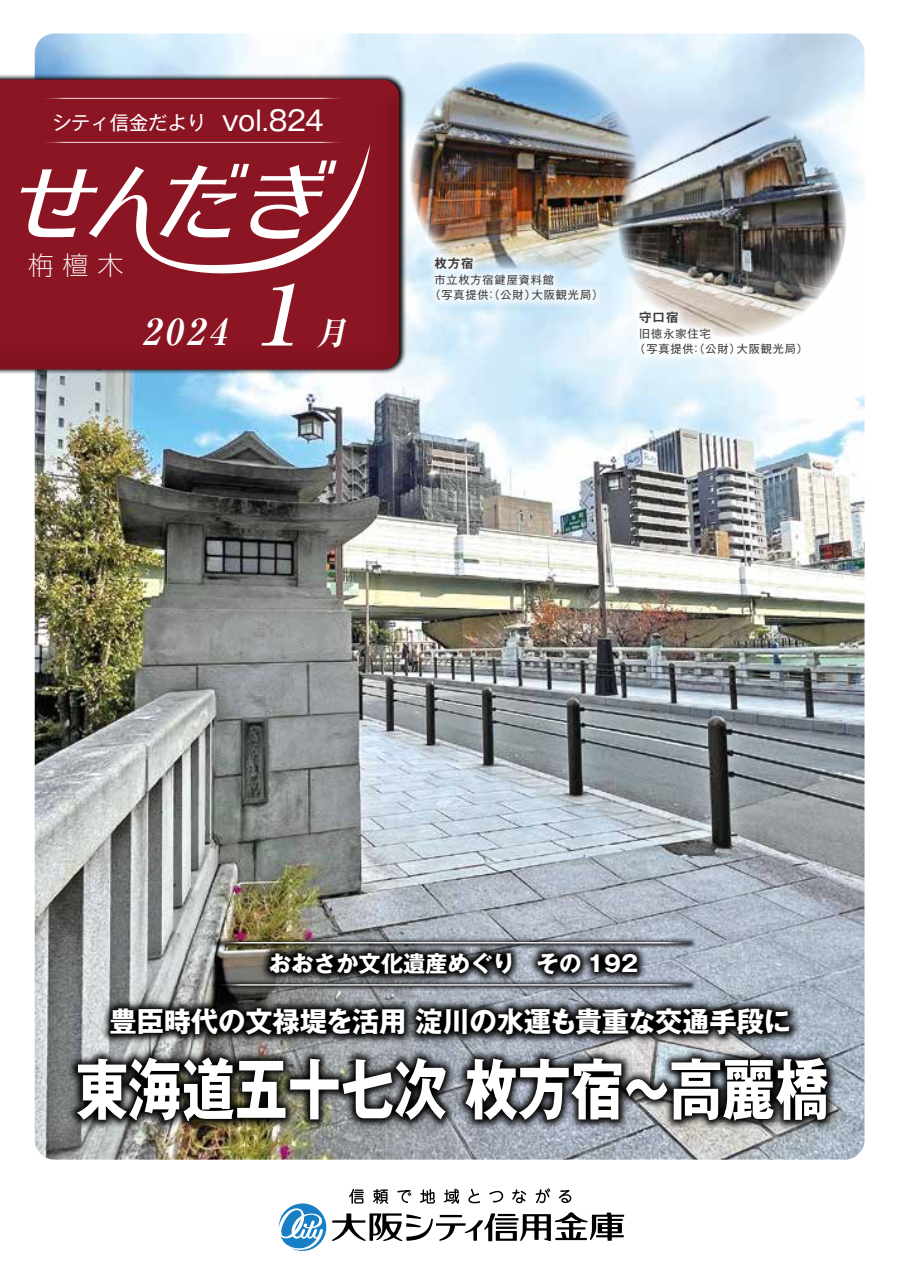
<style>
.page{position:relative;width:903px;height:1275px;background:#fff}
.page>*{position:absolute;margin:0;border:0;box-sizing:border-box;transform-origin:0 0}
.t1{font:italic 500 83.12px "Ryumin Pr 6 N";color:#fff}
.t2{font:700 66.33px "Gothic MB101 Pr 6 N";color:#fff;scale:.8 1}
.t3{font:italic 700 36.05px "Ryumin Pr 6 N";color:#fff}
.t4{font:italic 700 expanded 32.2px "Ryumin Pr 6 N";color:#fff}
.t5{font:700 27.82px "Gothic MB101 Pr 6 N";letter-spacing:-.005em;color:#fff}
.t6{font:27.3px "Gothic MB101 Pr 6 N";letter-spacing:-.02em;color:#fff}
.t7{font:300 expanded 26.07px "Shin Go Pr 6 N";color:#fff}
.t8{font:700 22.4px "Gothic MB101 Pr 6 N";color:#fff}
.t9{font:19.25px "Gothic MB101 Pr 6 N";color:#fff}
.t10{font:700 12.42px "Gothic MB101 Pr 6 N De";letter-spacing:.08em;color:#3e3a39}
.t11{font:11.2px/14.9px "Gothic MB101 Pr 6 N";letter-spacing:.08em;color:#3e3a39}
</style>
<div class="page">
<svg style="left:332px;top:1212px;width:292px;height:29px"></svg>
<svg style="left:279px;top:1203px;width:47px;height:48px"></svg>
<svg style="left:349px;top:1189px;width:15px;height:15px"></svg>
<svg style="left:373px;top:1189px;width:15px;height:15px"></svg>
<svg style="left:397px;top:1190px;width:14px;height:13px"></svg>
<svg style="left:420px;top:1189px;width:15px;height:14px"></svg>
<svg style="left:444px;top:1189px;width:15px;height:15px"></svg>
<svg style="left:468px;top:1189px;width:12px;height:14px"></svg>
<svg style="left:489px;top:1191px;width:14px;height:11px"></svg>
<svg style="left:512px;top:1189px;width:14px;height:14px"></svg>
<svg style="left:536px;top:1188px;width:14px;height:15px"></svg>
<svg style="left:559px;top:1190px;width:12px;height:13px"></svg>
<img style="left:35px;top:33px;width:829px;height:1127px">
<svg style="left:0;top:74px;width:407px;height:301px;background:#9b9ca6"></svg>
<div style="left:0;top:81px;width:401px;height:291px;background:#8b1523"></div>
<hr style="left:40px;top:98px;width:307px;height:1px;background:#fff">
<hr style="left:40px;top:142px;width:307px;height:1px;background:#fff">
<svg style="left:21px;top:145px;width:349px;height:129px"></svg>
<img style="left:210px;top:937px;width:487px;height:12px">
<hr style="left:215px;top:942px;width:477px;height:2px;background:#fff">
<svg style="left:210px;top:979px;width:487px;height:12px;background:#6b6f75"></svg>
<hr style="left:215px;top:984px;width:477px;height:2px;background:#fff">
<svg style="left:260px;top:943px;width:387px;height:41px;background:#414346"></svg>
<svg style="left:67px;top:1048px;width:771px;height:83px;background:#3f4141"></svg>
<svg style="left:101px;top:998px;width:698px;height:47px;background:#3c3e41"></svg>
<img style="left:410px;top:61px;width:228px;height:208px">
<img style="left:618px;top:110px;width:228px;height:228px;border-radius:114px">
<div style="left:426px;top:248px;width:179px;height:61px;background:#fff;opacity:.75"></div>
<div style="left:631px;top:302px;width:178px;height:61px;background:#fff;opacity:.75"></div>
<h3 class="t9" style="left:52px;top:107px;width:155px">シティ信金だより</h3>
<h3 class="t6" style="left:222px;top:98px;width:103px">vol.824</h3>
<h3 class="t7" style="left:28px;top:244px;width:97px">栴檀木</h3>
<h3 class="t3" style="left:142px;top:303px;width:97px">2024</h3>
<h1 class="t1" style="left:235px;top:249px;width:111px">１</h1>
<h3 class="t4" style="left:315px;top:308px;width:44px">月</h3>
<p class="t10" style="left:434px;top:253px;width:41px">枚方宿</p>
<p class="t11" style="left:532px;top:272px;width:73px;text-indent:-97px">市立枚方宿鍵屋資料館<br>大阪観光局(</p>
<p class="t11" style="left:429px;top:287px;width:61px">（写真提供</p>
<p class="t11" style="left:485px;top:287px;width:52px">（：公財）</p>
<p class="t10" style="left:639px;top:307px;width:41px">守口宿</p>
<p class="t11" style="left:639px;top:325px;width:73px">旧徳永家住宅</p>
<p class="t11" style="left:634px;top:340px;width:61px">（写真提供</p>
<p class="t11" style="left:690px;top:340px;width:52px">（：公財）</p>
<p class="t11" style="left:737px;top:340px;width:73px">大阪観光局(</p>
<h3 class="t8" style="left:269px;top:945px;width:370px">おおさか文化遺産めぐり　その 192</h3>
<h3 class="t5" style="left:110px;top:998px;width:683px">豊臣時代の文禄堤を活用淀川の水運も貴重な交通手段に</h3>
<h2 class="t2" style="left:76px;top:1034px;width:943px">東海道五十七次枚方宿～高麗橋</h2>
</div>
